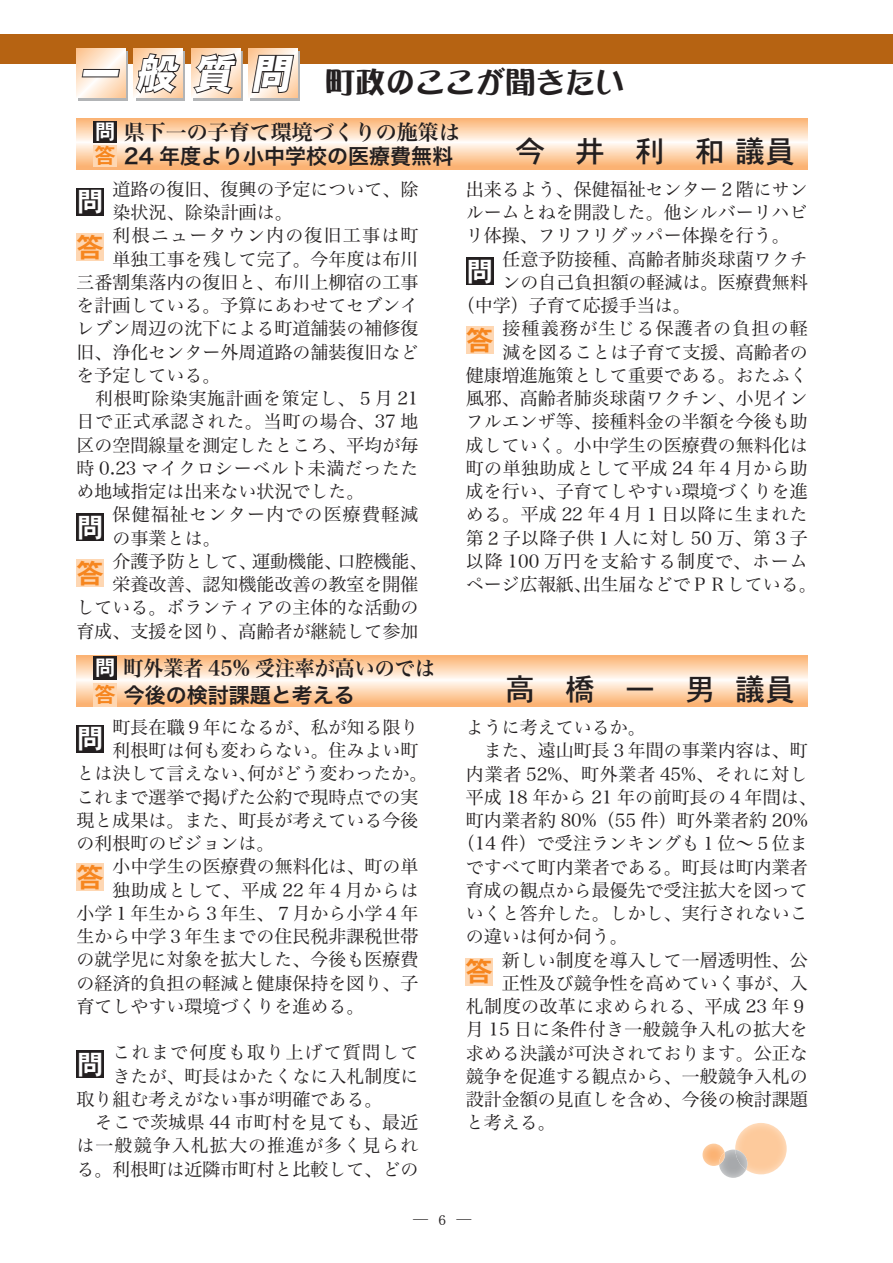
<style>
.page{position:relative;width:893px;height:1263px;background:#fff}
.page>*{position:absolute;margin:0;border:0;box-sizing:border-box;transform-origin:0 0}
.t1{font:30px "DFHS Gothic Std W5 90 pv RKSJ H";color:#231f20}
.t2{font:30px "DFPOP Corn Std W12 90 pv RKSJ H";color:#231f20}
.t3{font:27px "DFHS Gothic Std W7 90 pv RKSJ H";color:#fff}
.t4{font:27px "DFHS Gothic Std W7 90 pv RKSJ H";color:#f6861f}
.t5{font:21px "Hira Kaku Pro W6 90 pv RKSJ H";color:#231f20}
.t6{font:21px "Hira Min Pro W6 90 pv RKSJ H";color:#231f20}
.t7{font:21px "Hira Min Pro W6 90 pv RKSJ H";color:#231f20;scale:.95 1}
.t8{font:18px "Hira Min Pro W3 90 pv RKSJ H";color:#231f20}
.t9{font:18px "Hira Min Pro W3 90 pv RKSJ H";letter-spacing:.02em;color:#231f20}
.t10{font:18px "Hira Min Pro W3 90 pv RKSJ H";letter-spacing:.065em;color:#231f20}
.t11{font:18px "Hira Min Pro W3 90 pv RKSJ H";letter-spacing:.045em;color:#231f20}
.t12{font:18px "Hira Min Pro W3 90 pv RKSJ H";letter-spacing:.03em;color:#231f20}
.t13{font:18px "Hira Min Pro W3 90 pv RKSJ H";letter-spacing:.04em;color:#231f20}
.t14{font:18px "Hira Min Pro W3 90 pv RKSJ H";letter-spacing:.055em;color:#231f20}
.t15{font:18px "Hira Min Pro W3 90 pv RKSJ H";letter-spacing:.06em;color:#231f20}
.t16{font:18px "Hira Min Pro W3 90 pv RKSJ H";letter-spacing:.025em;color:#231f20}
.t17{font:15px "DFHS Mincho Std W3 90 pv RKSJ H";color:#231f20}
.s1{font-family:"DFHS Gothic Std W7 90 pv RKSJ H";color:#fff}
.s2{font-family:"DFHS Gothic Std W7 90 pv RKSJ H";color:#f6861f}
</style>
<div class="page">
<div style="left:0;top:34px;width:893px;height:30px;background:#b66312"></div>
<img style="left:79px;top:51px;width:49px;height:49px">
<svg style="left:76px;top:49px;width:49px;height:49px;background:#fee7d2"></svg>
<img style="left:136px;top:51px;width:49px;height:49px">
<svg style="left:134px;top:49px;width:49px;height:49px;background:#fee7d3"></svg>
<img style="left:193px;top:51px;width:49px;height:49px">
<svg style="left:191px;top:49px;width:49px;height:49px;background:#fee7d2"></svg>
<img style="left:251px;top:51px;width:49px;height:49px">
<svg style="left:249px;top:49px;width:49px;height:49px;background:#fee7d3"></svg>
<svg style="left:76px;top:118px;width:732px;height:51px;background:#fdd4af"></svg>
<div style="left:94px;top:121px;width:23px;height:21px;background:#231f20"></div>
<div style="left:94px;top:145px;width:23px;height:21px;background:#fed7b3"></div>
<div style="left:76px;top:188px;width:28px;height:28px;background:#231f20"></div>
<div style="left:466px;top:257px;width:28px;height:28px;background:#231f20"></div>
<div style="left:76px;top:513px;width:28px;height:28px;background:#231f20"></div>
<div style="left:76px;top:233px;width:28px;height:28px;background:#fed7b3"></div>
<div style="left:466px;top:326px;width:28px;height:28px;background:#fed7b3"></div>
<div style="left:76px;top:560px;width:28px;height:27px;background:#fed7b3"></div>
<svg style="left:76px;top:656px;width:732px;height:51px;background:#fdd4af"></svg>
<div style="left:94px;top:656px;width:23px;height:24px;background:#231f20"></div>
<div style="left:94px;top:683px;width:23px;height:24px;background:#fed7b3"></div>
<div style="left:76px;top:725px;width:28px;height:28px;background:#231f20"></div>
<div style="left:76px;top:1050px;width:28px;height:28px;background:#231f20"></div>
<div style="left:76px;top:864px;width:28px;height:27px;background:#fed7b3"></div>
<div style="left:466px;top:958px;width:27px;height:27px;background:#fed7b3"></div>
<img style="left:735px;top:1123px;width:52px;height:51px">
<img style="left:719px;top:1150px;width:27px;height:28px">
<img style="left:735px;top:1150px;width:12px;height:20px">
<img style="left:702px;top:1144px;width:23px;height:22px">
<svg style="left:719px;top:1152px;width:6px;height:13px"></svg>
<h1 class="t2" style="left:78px;top:70px;width:549px"><sup>一般質問</sup> 町政のここが聞きたい</h1>
<p class="t6" style="left:95px;top:124px;width:367px"><span class="s1">問</span> 県下一の子育て環境づくりの施策は</p>
<p class="t5" style="left:95px;top:148px;width:360px"><span class="s2">答</span> 24 年度より小中学校の医療費無料</p>
<h1 class="t1" style="left:515px;top:139px;width:281px">今　井　利　和 議員</h1>
<p class="t8" style="left:113px;top:182px;width:307px">道路の復旧、復興の予定について、除</p>
<p class="t8" style="left:113px;top:206px;width:181px">染状況、除染計画は。</p>
<p class="t10" style="left:113px;top:229px;width:307px">利根ニュータウン内の復旧工事は町</p>
<p class="t8" style="left:113px;top:252px;width:307px">単独工事を残して完了。今年度は布川</p>
<p class="t8" style="left:76px;top:275px;width:344px">三番割集落内の復旧と、布川上柳宿の工事</p>
<p class="t8" style="left:76px;top:299px;width:344px">を計画している。予算にあわせてセブンイ</p>
<p class="t8" style="left:76px;top:322px;width:344px">レブン周辺の沈下による町道舗装の補修復</p>
<p class="t8" style="left:76px;top:345px;width:344px">旧、浄化センター外周道路の舗装復旧など</p>
<p class="t8" style="left:76px;top:368px;width:145px">を予定している。</p>
<p class="t13" style="left:76px;top:392px;width:343px">　利根町除染実施計画を策定し、５月 21</p>
<p class="t11" style="left:76px;top:415px;width:344px">日で正式承認された。当町の場合、37 地</p>
<p class="t8" style="left:76px;top:438px;width:343px">区の空間線量を測定したところ、平均が毎</p>
<p class="t12" style="left:76px;top:461px;width:343px">時 0.23 マイクロシーベルト未満だったた</p>
<p class="t8" style="left:76px;top:485px;width:289px">め地域指定は出来ない状況でした。</p>
<p class="t10" style="left:113px;top:508px;width:307px">保健福祉センター内での医療費軽減</p>
<p class="t8" style="left:113px;top:531px;width:109px">の事業とは。</p>
<p class="t8" style="left:113px;top:554px;width:316px">介護予防として、運動機能、口腔機能、</p>
<p class="t8" style="left:113px;top:578px;width:307px">栄養改善、認知機能改善の教室を開催</p>
<p class="t8" style="left:76px;top:601px;width:343px">している。ボランティアの主体的な活動の</p>
<p class="t8" style="left:76px;top:624px;width:343px">育成、支援を図り、高齢者が継続して参加</p>
<p class="t8" style="left:466px;top:182px;width:343px">出来るよう、保健福祉センター２階にサン</p>
<p class="t8" style="left:466px;top:206px;width:343px">ルームとねを開設した。他シルバーリハビ</p>
<p class="t8" style="left:466px;top:229px;width:325px">リ体操、フリフリグッパー体操を行う。</p>
<p class="t8" style="left:502px;top:252px;width:307px">任意予防接種、高齢者肺炎球菌ワクチ</p>
<p class="t8" style="left:502px;top:275px;width:307px">ンの自己負担額の軽減は。医療費無料</p>
<p class="t8" style="left:457px;top:299px;width:235px">（中学）子育て応援手当は。</p>
<p class="t10" style="left:502px;top:322px;width:307px">接種義務が生じる保護者の負担の軽</p>
<p class="t8" style="left:502px;top:345px;width:307px">減を図ることは子育て支援、高齢者の</p>
<p class="t8" style="left:466px;top:368px;width:343px">健康増進施策として重要である。おたふく</p>
<p class="t8" style="left:466px;top:392px;width:343px">風邪、高齢者肺炎球菌ワクチン、小児イン</p>
<p class="t8" style="left:466px;top:415px;width:343px">フルエンザ等、接種料金の半額を今後も助</p>
<p class="t8" style="left:466px;top:438px;width:343px">成していく。小中学生の医療費の無料化は</p>
<p class="t9" style="left:466px;top:461px;width:343px">町の単独助成として平成 24 年４月から助</p>
<p class="t8" style="left:466px;top:485px;width:343px">成を行い、子育てしやすい環境づくりを進</p>
<p class="t9" style="left:466px;top:508px;width:343px">める。平成 22 年４月１日以降に生まれた</p>
<p class="t9" style="left:466px;top:531px;width:343px">第２子以降子供１人に対し 50 万、第３子</p>
<p class="t14" style="left:466px;top:554px;width:343px">以降 100 万円を支給する制度で、ホーム</p>
<p class="t8" style="left:466px;top:578px;width:352px">ページ広報紙、出生届などでＰＲしている。</p>
<h2 class="t3" style="left:77px;top:191px;width:29px">問</h2>
<h2 class="t4" style="left:77px;top:236px;width:28px">答</h2>
<h2 class="t3" style="left:467px;top:261px;width:28px">問</h2>
<h2 class="t4" style="left:467px;top:330px;width:28px">答</h2>
<h2 class="t3" style="left:77px;top:516px;width:29px">問</h2>
<h2 class="t4" style="left:77px;top:563px;width:28px">答</h2>
<p class="t7" style="left:95px;top:660px;width:359px"><span class="s1">問</span> 町外業者 45% 受注率が高いのでは</p>
<p class="t5" style="left:95px;top:687px;width:262px"><span class="s2">答</span> 今後の検討課題と考える</p>
<h1 class="t1" style="left:505px;top:677px;width:291px">高　橋　一　男 議員</h1>
<h2 class="t3" style="left:77px;top:728px;width:29px">問</h2>
<p class="t8" style="left:113px;top:720px;width:307px">町長在職９年になるが、私が知る限り</p>
<p class="t8" style="left:113px;top:744px;width:307px">利根町は何も変わらない。住みよい町</p>
<p class="t8" style="left:76px;top:767px;width:352px">とは決して言えない、何がどう変わったか。</p>
<p class="t8" style="left:76px;top:790px;width:343px">これまで選挙で掲げた公約で現時点での実</p>
<p class="t8" style="left:76px;top:813px;width:343px">現と成果は。また、町長が考えている今後</p>
<p class="t8" style="left:76px;top:837px;width:199px">の利根町のビジョンは。</p>
<p class="t8" style="left:113px;top:860px;width:307px">小中学生の医療費の無料化は、町の単</p>
<p class="t16" style="left:113px;top:883px;width:307px">独助成として、平成 22 年４月からは</p>
<p class="t8" style="left:76px;top:906px;width:343px">小学１年生から３年生、７月から小学４年</p>
<p class="t8" style="left:76px;top:930px;width:343px">生から中学３年生までの住民税非課税世帯</p>
<p class="t8" style="left:76px;top:953px;width:343px">の就学児に対象を拡大した、今後も医療費</p>
<p class="t8" style="left:76px;top:976px;width:343px">の経済的負担の軽減と健康保持を図り、子</p>
<p class="t8" style="left:76px;top:999px;width:289px">育てしやすい環境づくりを進める。</p>
<p class="t10" style="left:113px;top:1046px;width:307px">これまで何度も取り上げて質問して</p>
<p class="t8" style="left:113px;top:1069px;width:307px">きたが、町長はかたくなに入札制度に</p>
<p class="t8" style="left:76px;top:1092px;width:307px">取り組む考えがない事が明確である。</p>
<p class="t9" style="left:76px;top:1116px;width:343px">　そこで茨城県 44 市町村を見ても、最近</p>
<p class="t15" style="left:76px;top:1139px;width:343px">は一般競争入札拡大の推進が多く見られ</p>
<p class="t8" style="left:76px;top:1162px;width:343px">る。利根町は近隣市町村と比較して、どの</p>
<p class="t8" style="left:466px;top:720px;width:181px">ように考えているか。</p>
<p class="t8" style="left:466px;top:744px;width:343px">　また、遠山町長３年間の事業内容は、町</p>
<p class="t11" style="left:466px;top:767px;width:344px">内業者 52%、町外業者 45%、それに対し</p>
<p class="t8" style="left:466px;top:790px;width:353px">平成 18 年から 21 年の前町長の４年間は、</p>
<p class="t8" style="left:466px;top:813px;width:343px">町内業者約 80%（55 件）町外業者約 20%</p>
<p class="t8" style="left:457px;top:837px;width:352px">（14 件）で受注ランキングも１位～５位ま</p>
<p class="t8" style="left:466px;top:860px;width:343px">ですべて町内業者である。町長は町内業者</p>
<p class="t8" style="left:466px;top:883px;width:343px">育成の観点から最優先で受注拡大を図って</p>
<p class="t8" style="left:466px;top:906px;width:343px">いくと答弁した。しかし、実行されないこ</p>
<p class="t8" style="left:466px;top:930px;width:163px">の違いは何か伺う。</p>
<p class="t8" style="left:502px;top:953px;width:308px">新しい制度を導入して一層透明性、公</p>
<p class="t8" style="left:502px;top:976px;width:308px">正性及び競争性を高めていく事が、入</p>
<p class="t9" style="left:466px;top:999px;width:343px">札制度の改革に求められる、平成 23 年９</p>
<p class="t9" style="left:466px;top:1023px;width:343px">月 15 日に条件付き一般競争入札の拡大を</p>
<p class="t8" style="left:466px;top:1046px;width:343px">求める決議が可決されております。公正な</p>
<p class="t8" style="left:466px;top:1069px;width:343px">競争を促進する観点から、一般競争入札の</p>
<p class="t8" style="left:466px;top:1092px;width:343px">設計金額の見直しを含め、今後の検討課題</p>
<p class="t8" style="left:466px;top:1116px;width:91px">と考える。</p>
<h2 class="t4" style="left:77px;top:867px;width:28px">答</h2>
<h2 class="t4" style="left:466px;top:961px;width:28px">答</h2>
<h2 class="t3" style="left:77px;top:1054px;width:29px">問</h2>
<p class="t17" style="left:413px;top:1214px;width:60px">― 6 ―</p>
</div>
